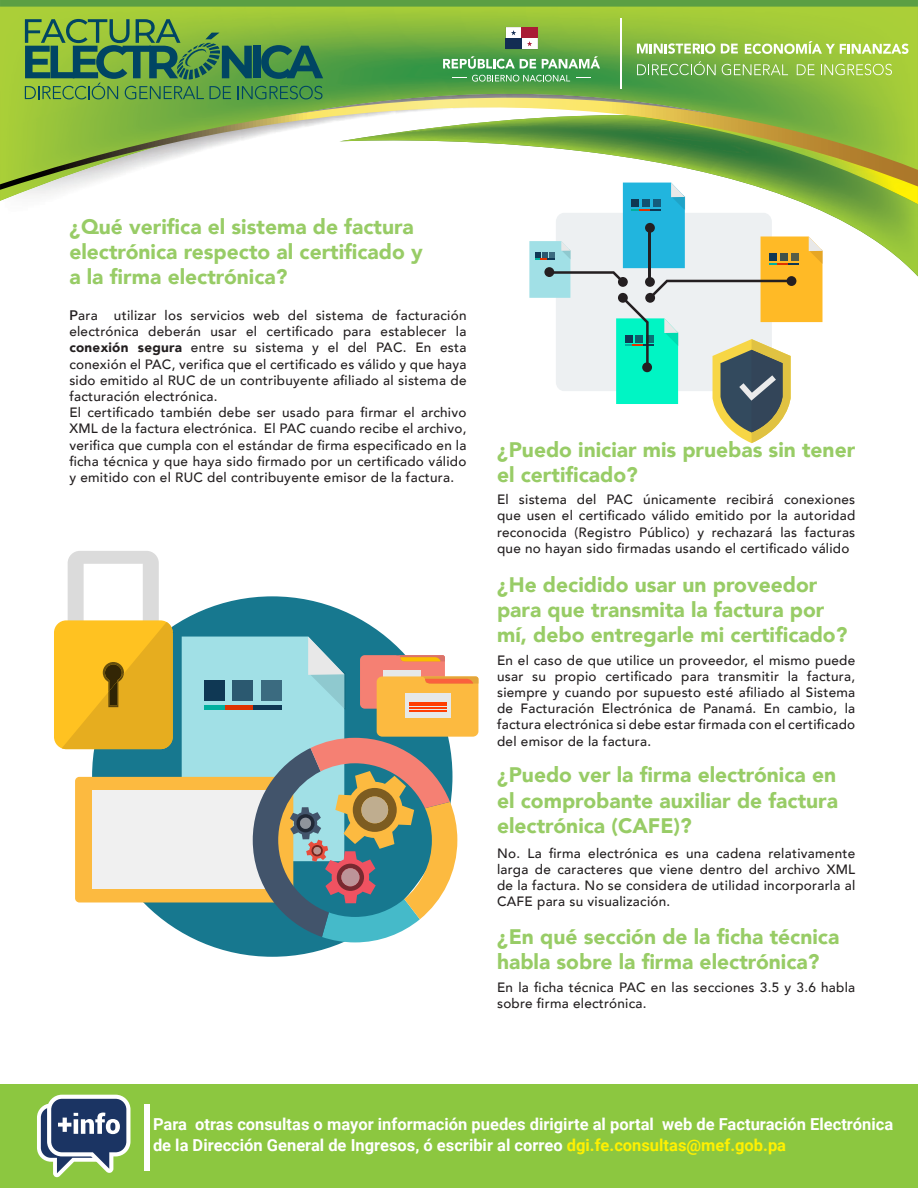
<style>
.page{position:relative;width:918px;height:1188px;background:#fff}
.page>*{position:absolute;margin:0;border:0;box-sizing:border-box;transform-origin:0 0}
.t1{font:900 21px/25.2px "Avenir";color:#98cc66}
.t2{font:700 16.5px/21.6px "Roboto";color:#fff}
.t3{font:500 13.5px/16.2px "Avenir";letter-spacing:.02em;color:#231f20;text-align:justify}
.s1{font-family:"Roboto"}
.s2{font-weight:900}
.s3{color:#fff101}
</style>
<div class="page">
<div style="left:92px;top:596px;width:360px;height:361px;background:#17788f;border-radius:50%"></div>
<div style="left:75px;top:777px;width:218px;height:125px;background:#fcba40;border-radius:4px"></div>
<div style="left:92px;top:790px;width:184px;height:99px;background:#f0f0f0"></div>
<svg style="left:182px;top:637px;width:296px;height:305px"></svg>
<div style="left:54px;top:620px;width:119px;height:129px;background:#ffc221;border-radius:12px"></div>
<svg style="left:62px;top:551px;width:112px;height:199px"></svg>
<svg style="left:529px;top:277px;width:294px;height:166px"></svg>
<div style="left:0;top:1084px;width:918px;height:104px;background:#8cc740"></div>
<div style="left:144px;top:1105px;width:5px;height:66px;background:#fff"></div>
<svg style="left:37px;top:1095px;width:93px;height:82px"></svg>
<img style="left:529px;top:224px;width:389px;height:52px">
<svg style="left:0;top:0;width:918px;height:7px;background:#5fa142"></svg>
<img style="left:556px;top:201px;width:362px;height:23px">
<img style="left:630px;top:201px;width:288px;height:3px">
<img style="left:0;top:7px;width:918px;height:194px">
<svg style="left:0;top:41px;width:918px;height:149px"></svg>
<svg style="left:443px;top:56px;width:93px;height:13px"></svg>
<svg style="left:542px;top:56px;width:58px;height:12px"></svg>
<svg style="left:576px;top:77px;width:14px;height:1px"></svg>
<svg style="left:452px;top:75px;width:118px;height:7px"></svg>
<svg style="left:506px;top:27px;width:32px;height:22px"></svg>
<hr style="left:621px;top:19px;width:1px;height:70px;background:#fff">
<svg style="left:637px;top:43px;width:78px;height:11px"></svg>
<svg style="left:721px;top:44px;width:17px;height:9px"></svg>
<svg style="left:745px;top:41px;width:163px;height:13px"></svg>
<svg style="left:637px;top:61px;width:79px;height:14px"></svg>
<svg style="left:722px;top:64px;width:66px;height:11px"></svg>
<svg style="left:797px;top:64px;width:18px;height:11px"></svg>
<svg style="left:821px;top:64px;width:71px;height:11px"></svg>
<svg style="left:25px;top:19px;width:298px;height:80px;background:#5a9449"></svg>
<p class="t1" style="left:69px;top:214px;width:355px">¿Qué verifica el sistema de factura electrónica respecto al certificado y a la firma electrónica?</p>
<p class="t3" style="left:69px;top:307px;width:399px"><span class="s1">P</span>ara utilizar los servicios web del sistema de facturación electrónica deberán usar el certificado para establecer la <span class="s2">conexión segura</span> entre su sistema y el del PAC. En esta conexión el PAC, verifica que el certificado es válido y que haya sido emitido al RUC de un contribuyente afiliado al sistema de facturación electrónica.</p>
<p class="t3" style="left:69px;top:404px;width:399px">El certificado también debe ser usado para firmar el archivo XML de la factura electrónica. El PAC cuando recibe el archivo, verifica que cumpla con el estándar de firma especificado en la ficha técnica y que haya sido firmado por un certificado válido y emitido con el RUC del contribuyente emisor de la factura.</p>
<p class="t1" style="left:497px;top:436px;width:360px">¿Puedo iniciar mis pruebas sin tener el certificado?</p>
<p class="t3" style="left:497px;top:491px;width:360px">El sistema del PAC únicamente recibirá conexiones que usen el certificado válido emitido por la autoridad reconocida (Registro Público) y rechazará las facturas que no hayan sido firmadas usando el certificado válido</p>
<p class="t1" style="left:497px;top:571px;width:352px">¿He decidido usar un proveedor para que transmita la factura por mí, debo entregarle mi certificado?</p>
<p class="t3" style="left:497px;top:651px;width:360px">En el caso de que utilice un proveedor, el mismo puede usar su propio certificado para transmitir la factura, siempre y cuando por supuesto esté afiliado al Sistema de Facturación Electrónica de Panamá. En cambio, la factura electrónica si debe estar firmada con el certificado del emisor de la factura.</p>
<p class="t1" style="left:497px;top:762px;width:343px;text-align:justify">¿Puedo ver la firma electrónica en el comprobante auxiliar de factura electrónica (CAFE)?</p>
<p class="t3" style="left:497px;top:844px;width:360px">No. La firma electrónica es una cadena relativamente larga de caracteres que viene dentro del archivo XML de la factura. No se considera de utilidad incorporarla al CAFE para su visualización.</p>
<p class="t1" style="left:497px;top:923px;width:344px">¿En qué sección de la ficha técnica habla sobre la firma electrónica?</p>
<p class="t3" style="left:497px;top:979px;width:360px">En la ficha técnica PAC en las secciones 3.5 y 3.6 habla sobre firma electrónica.</p>
<p class="t2" style="left:153px;top:1112px;width:742px">Para otras consultas o mayor información puedes dirigirte al portal web de Facturación Electrónica de la Dirección General de Ingresos, ó escribir al correo <span class="s3">dgi.fe.consultas@mef.gob.pa</span></p>
</div>
